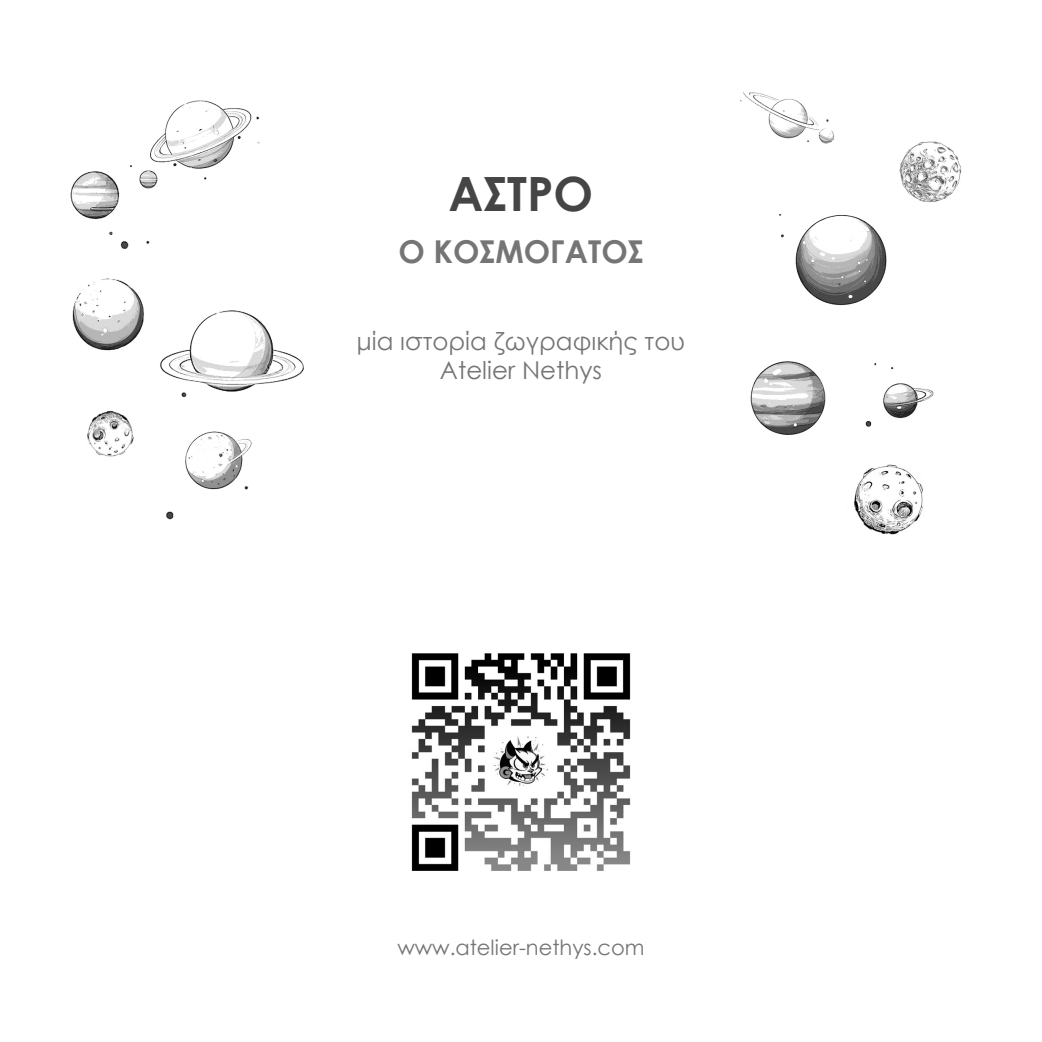
<style>
.page{position:relative;width:1042px;height:1042px;background:#fff}
.page>*{position:absolute;margin:0;border:0;box-sizing:border-box;transform-origin:0 0}
.t1{font:700 47.25px "Century Gothic";color:#454546}
.t2{font:700 31.5px "Century Gothic";color:#757575}
.t3{font:24.5px "Century Gothic";color:#757575}
.t4{font:21px "Century Gothic";color:#757575}
</style>
<div class="page">
<img style="left:70px;top:91px;width:892px;height:444px">
<img style="left:411px;top:653px;width:220px;height:218px">
<p class="t1" style="left:449px;top:158px;width:146px">ΑΣΤΡΟ</p>
<p class="t2" style="left:398px;top:228px;width:247px">Ο ΚΟΣΜΟΓΑΤΟΣ</p>
<p class="t3" style="left:357px;top:324px;width:330px">μία ιστορία ζωγραφικής του</p>
<p class="t3" style="left:440px;top:353px;width:164px">Atelier Nethys</p>
<p class="t4" style="left:397px;top:932px;width:249px">www.atelier-nethys.com</p>
</div>
